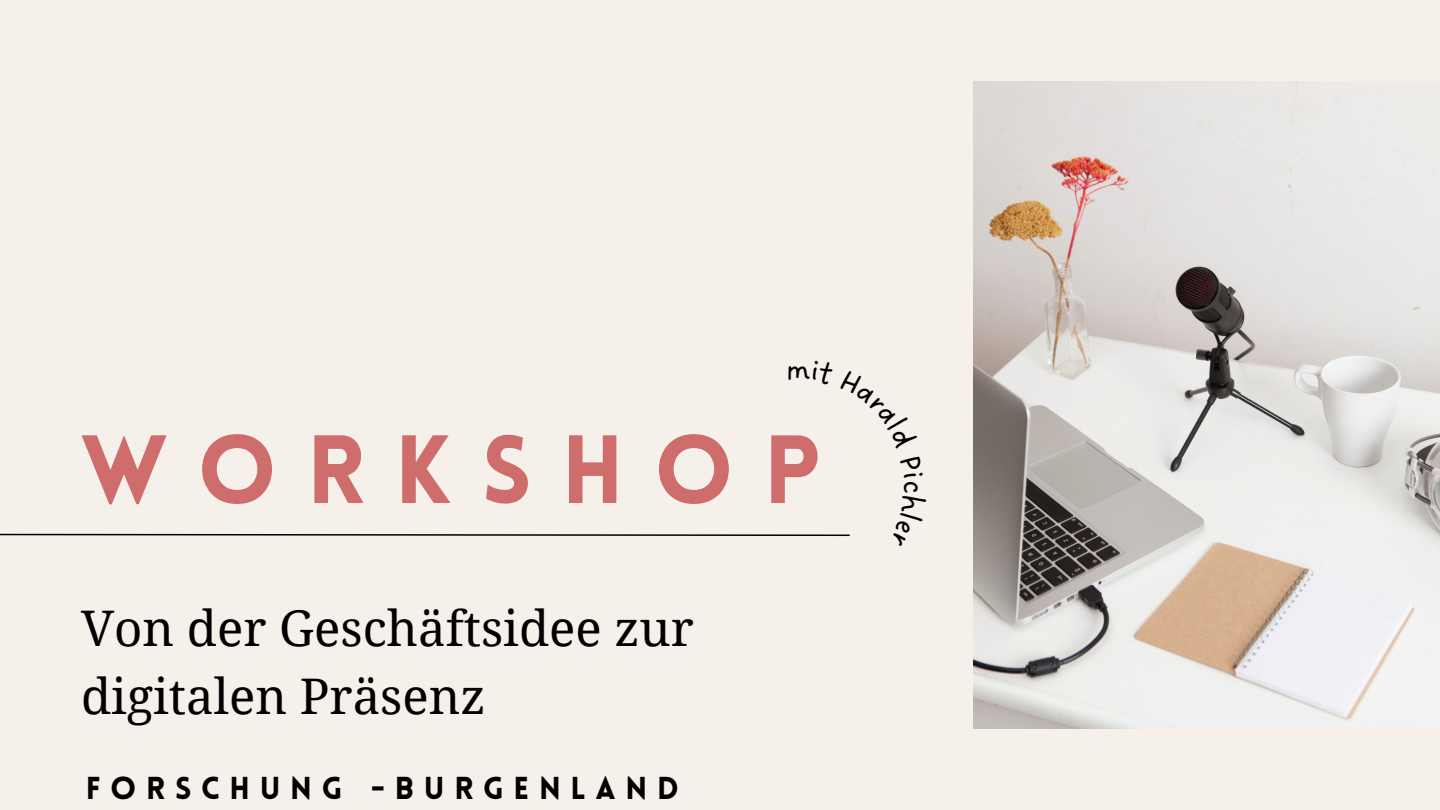
<style>
.page{position:relative;width:1440px;height:810px;background:#f6f0ea}
.page>*{position:absolute;margin:0;border:0;box-sizing:border-box;transform-origin:0 0}
.t1{font:900 94.7px "Lovelo";letter-spacing:.315em;color:#cf6d6d}
.t2{font:49.1px/68.2px "Droid Serif";color:#000}
.t3{font:32px "DO Sans Regular";color:#000}
.t4{font:900 31px "Lovelo";letter-spacing:.315em;color:#000}
</style>
<div class="page">
<img style="left:974px;top:81px;width:466px;height:648px">
<svg style="left:0;top:533px;width:850px;height:3px"></svg>
<h1 class="t1" style="left:81px;top:432px;width:741px">WORKSHOP</h1>
<p class="t2" style="left:81px;top:594px;width:614px">Von der Geschäftsidee zur digitalen Präsenz</p>
<p class="t4" style="left:86px;top:776px;width:595px">FORSCHUNG -BURGENLAND</p>
<p class="t3" style="left:933px;top:480px;width:16px;rotate:90deg">c</p>
</div>
